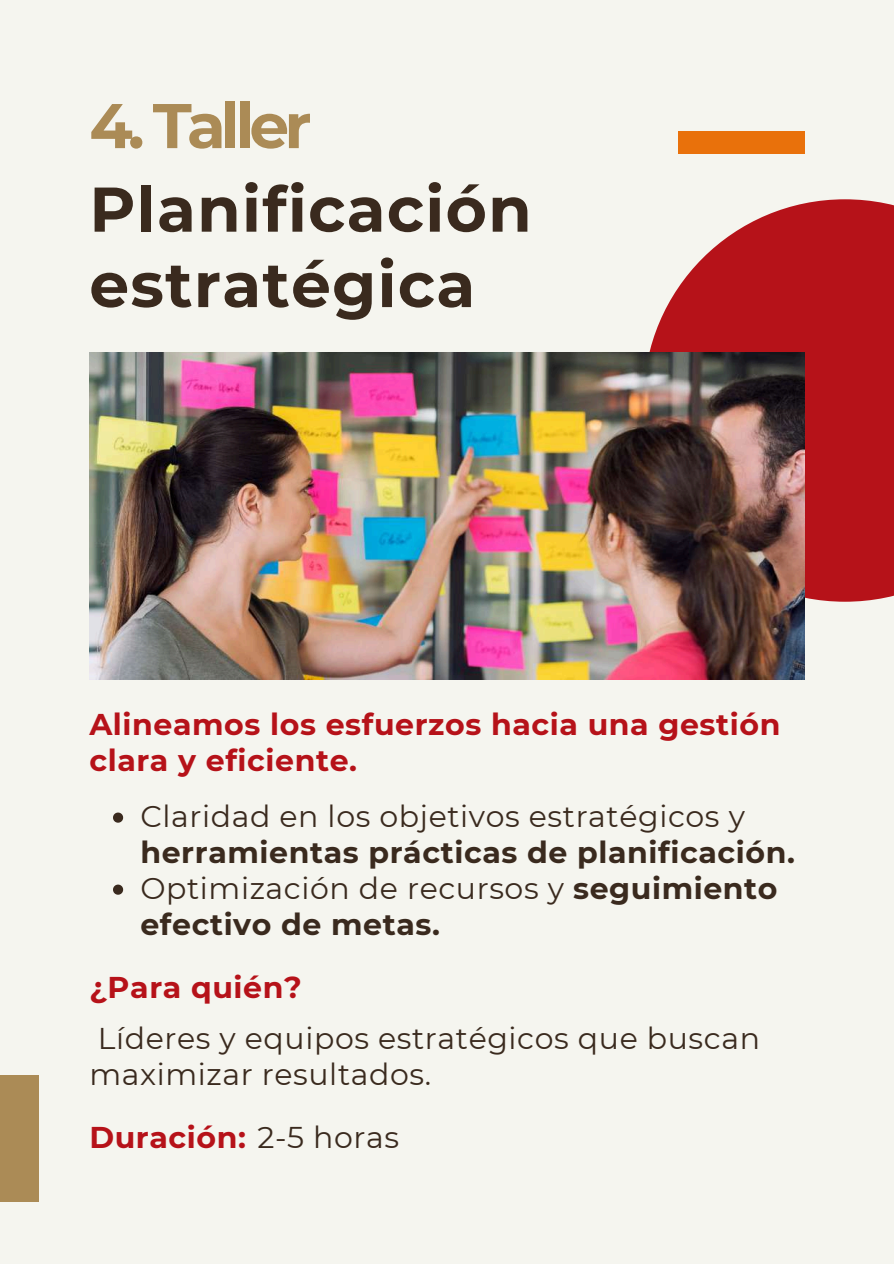
<style>
.page{position:relative;width:894px;height:1264px;background:#fff}
.page>*{position:absolute;margin:0;border:0;box-sizing:border-box;transform-origin:0 0}
.t1{font:700 63px/75.3px "Montserrat";letter-spacing:.02em;color:#3a2a1e}
.t2{font:700 63px "Montserrat";letter-spacing:-.075em;color:#ab8b56}
.t3{font:30px/36px "Montserrat";letter-spacing:.02em;color:#3a2a1e}
.t4{font:700 30px/36px "Montserrat";letter-spacing:.02em;color:#3a2a1e}
.t5{font:700 30px/36px "Montserrat";letter-spacing:.02em;color:#b61219}
.s1{font-weight:400}
.s2{font-weight:400;color:#3a2a1e}
</style>
<div class="page">
<div style="left:0;top:0;width:893px;height:1263px;background:#f5f5ef"></div>
<div style="left:0;top:1074px;width:39px;height:127px;background:#ab8b56"></div>
<div style="left:677px;top:131px;width:127px;height:22px;background:#e9710b"></div>
<svg style="left:649px;top:199px;width:244px;height:402px;background:#be3136"></svg>
<img style="left:89px;top:352px;width:715px;height:327px">
<svg style="left:113px;top:812px;width:10px;height:10px"></svg>
<svg style="left:113px;top:884px;width:10px;height:10px"></svg>
<h1 class="t2" style="left:89px;top:87px;width:224px">4. Taller</h1>
<h1 class="t1" style="left:89px;top:171px;width:444px">Planificación estratégica</h1>
<p class="t5" style="left:89px;top:706px;width:692px">Alineamos los esfuerzos hacia una gestión clara y eficiente.</p>
<p class="t3" style="left:140px;top:798px;width:606px">Claridad en los objetivos estratégicos y</p>
<p class="t4" style="left:140px;top:834px;width:655px">herramientas prácticas de planificación.<br><span class="s1">Optimización de recursos y</span> seguimiento efectivo de metas.</p>
<p class="t5" style="left:89px;top:969px;width:214px">¿Para quién?</p>
<p class="t3" style="left:89px;top:1020px;width:672px">Líderes y equipos estratégicos que buscan maximizar resultados.</p>
<p class="t5" style="left:89px;top:1119px;width:311px">Duración: <span class="s2">2-5 horas</span></p>
</div>
